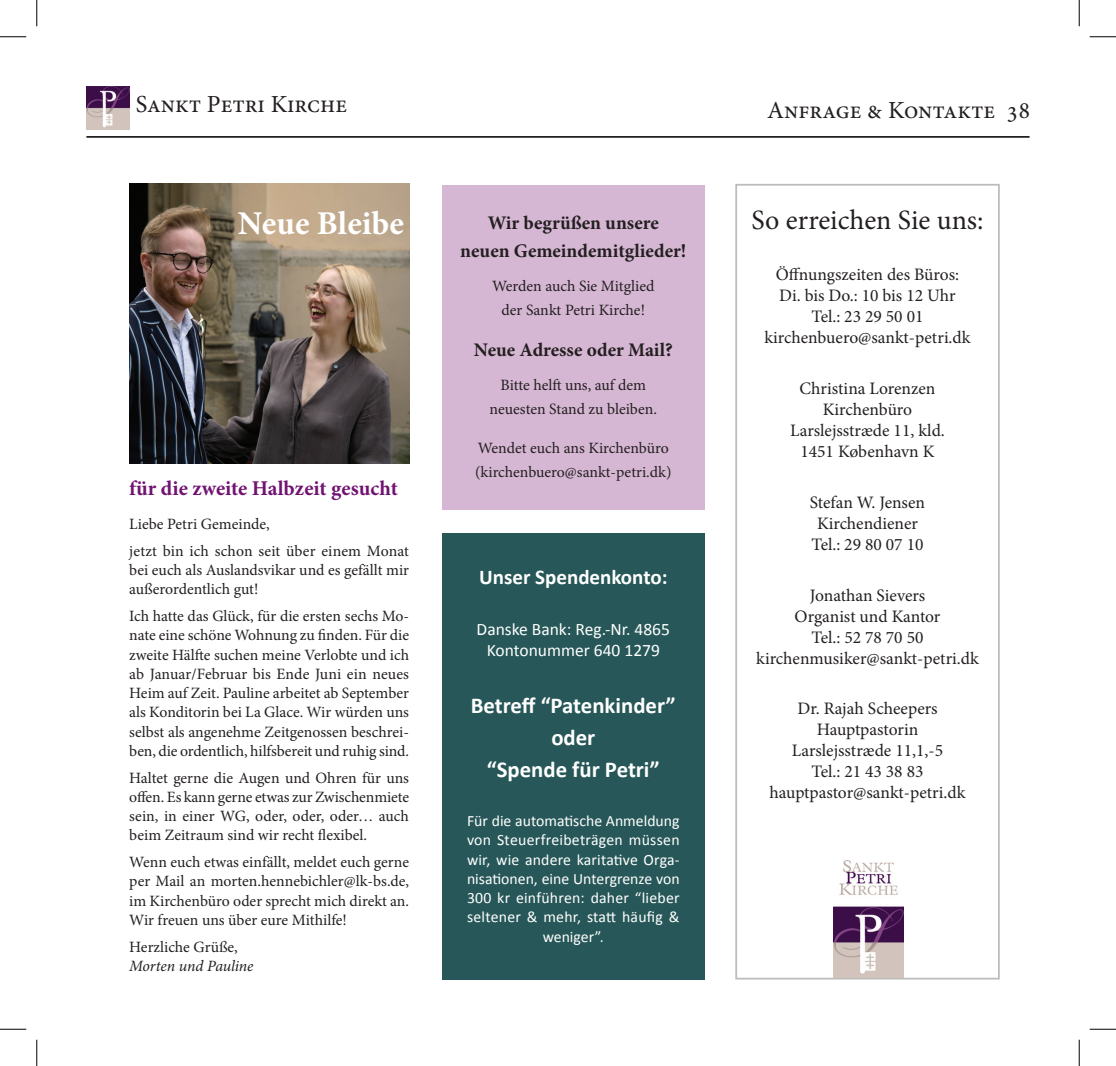
<style>
.page{position:relative;width:1116px;height:1066px;background:#fff}
.page>*{position:absolute;margin:0;border:0;box-sizing:border-box;transform-origin:0 0}
.t1{font:700 33.25px "Minion Pro";color:#fff}
.t2{font:28px "Minion Pro";color:#231f20}
.t3{font:24.5px "Minion Pro";color:#231f20}
.t4{font:700 22.75px/32.2px "Calibri";color:#fff;text-align:center}
.t5{font:700 21px "Minion Pro";color:#711271}
.t6{font:700 21px "Calibri";color:#fff}
.t7{font:700 19.25px/27.7px "Minion Pro";color:#231f20;text-align:center}
.t8{font:17.5px/21px "Minion Pro";color:#231f20;text-align:center}
.t9{font:17.5px/21px "Calibri";color:#fff;text-align:center}
.t10{font:15.75px/19.2px "Minion Pro";letter-spacing:-.005em;color:#231f20}
.t11{font:15.75px/19.2px "Calibri";letter-spacing:.01em;color:#fff;text-align:center}
.t12{font:italic 15.75px "Minion Pro";letter-spacing:-.01em;color:#231f20}
</style>
<div class="page">
<hr style="left:86px;top:136px;width:943px;height:2px;background:#231f20">
<div style="left:735px;top:184px;width:264px;height:795px;border:2px solid #bdbcbb"></div>
<img style="left:833px;top:861px;width:70px;height:116px">
<div style="left:442px;top:185px;width:262px;height:325px;background:#d5b6d3"></div>
<div style="left:442px;top:533px;width:262px;height:446px;background:#275758"></div>
<img style="left:129px;top:184px;width:280px;height:280px">
<img style="left:86px;top:86px;width:43px;height:43px">
<svg style="left:0;top:36px;width:26px;height:1px"></svg>
<svg style="left:1089px;top:36px;width:26px;height:1px"></svg>
<svg style="left:0;top:1029px;width:26px;height:1px"></svg>
<svg style="left:1089px;top:1029px;width:26px;height:1px"></svg>
<svg style="left:36px;top:0;width:1px;height:26px"></svg>
<svg style="left:36px;top:1039px;width:1px;height:27px"></svg>
<svg style="left:1078px;top:0;width:1px;height:26px"></svg>
<svg style="left:1078px;top:1039px;width:1px;height:27px"></svg>
<h3 class="t3" style="left:136px;top:88px;width:213px">Sankt Petri Kirche</h3>
<h1 class="t1" style="left:238px;top:200px;width:168px">Neue Bleibe</h1>
<h3 class="t5" style="left:129px;top:473px;width:270px">für die zweite Halbzeit gesucht</h3>
<p class="t10" style="left:129px;top:511px;width:281px;line-height:26.8px">Liebe Petri Gemeinde,<br>jetzt bin ich schon seit über einem Monat</p>
<p class="t10" style="left:129px;top:560px;width:281px">bei euch als Auslandsvikar und es gefällt mir außerordentlich gut!</p>
<p class="t10" style="left:129px;top:606px;width:281px;text-align:justify">Ich hatte das Glück, für die ersten sechs Mo&shy;nate eine schöne Wohnung zu finden. Für die zweite Hälfte suchen meine Verlobte und ich ab Januar/Februar bis Ende Juni ein neues Heim auf Zeit. Pauline arbeitet ab September als Konditorin bei La Glace. Wir würden uns selbst als angenehme Zeitgenossen beschrei&shy;ben, die ordentlich, hilfsbereit und ruhig sind.</p>
<p class="t10" style="left:129px;top:768px;width:281px;text-align:justify">Haltet gerne die Augen und Ohren für uns offen. Es kann gerne etwas zur Zwischenmiete sein, in einer WG, oder, oder, oder… auch beim Zeitraum sind wir recht flexibel.</p>
<p class="t10" style="left:129px;top:852px;width:281px;text-align:justify">Wenn euch etwas einfällt, meldet euch gerne per Mail an morten.hennebichler@lk-bs.de, im Kirchenbüro oder sprecht mich direkt an.<br>Wir freuen uns über eure Mithilfe!</p>
<p class="t10" style="left:129px;top:937px;width:110px">Herzliche Grüße,</p>
<p class="t12" style="left:129px;top:955px;width:126px">Morten und Pauline</p>
<p class="t7" style="left:460px;top:208px;width:228px">Wir begrüßen unsere<br>neuen Gemeindemitglieder!</p>
<p class="t10" style="left:492px;top:274px;width:164px;line-height:24.2px;text-align:center">Werden auch Sie Mitglied der Sankt Petri Kirche!</p>
<p class="t7" style="left:474px;top:335px;width:200px">Neue Adresse oder Mail?</p>
<p class="t10" style="left:489px;top:373px;width:169px;line-height:24.2px;text-align:center">Bitte helft uns, auf dem neuesten Stand zu bleiben.</p>
<p class="t10" style="left:475px;top:436px;width:198px;line-height:24.2px">Wendet euch ans Kirchenbüro (kirchenbuero@sankt-petri.dk)</p>
<h3 class="t6" style="left:479px;top:562px;width:190px">Unser Spendenkonto:</h3>
<p class="t9" style="left:476px;top:618px;width:195px">Danske Bank: Reg.-Nr. 4865<br>Kontonummer 640 1279</p>
<h3 class="t4" style="left:471px;top:688px;width:206px">Betreff “Patenkinder” oder<br>“Spende für Petri”</h3>
<p class="t11" style="left:467px;top:811px;width:214px">Für die automatische Anmeldung von Steuerfreibeträgen müssen wir, wie andere karitative Orga&shy;nisationen, eine Untergrenze von<br>300 kr einführen: daher “lieber seltener &amp; mehr, statt häufig &amp; weniger”.</p>
<h3 class="t3" style="left:767px;top:94px;width:264px">Anfrage &amp; Kontakte 38</h3>
<h2 class="t2" style="left:751px;top:202px;width:233px">So erreichen Sie uns:</h2>
<p class="t8" style="left:764px;top:264px;width:208px">Öffnungszeiten des Büros:<br>Di. bis Do.: 10 bis 12 Uhr<br>Tel.: 23 29 50 01 kirchenbuero@sankt-petri.dk</p>
<p class="t8" style="left:790px;top:378px;width:156px">Christina Lorenzen<br>Kirchenbüro<br>Larslejsstræde 11, kld.<br>1451 København K</p>
<p class="t8" style="left:809px;top:492px;width:117px">Stefan W. Jensen<br>Kirchendiener<br>Tel.: 29 80 07 10</p>
<p class="t8" style="left:756px;top:584px;width:224px">Jonathan Sievers<br>Organist und Kantor<br>Tel.: 52 78 70 50 kirchenmusiker@sankt-petri.dk</p>
<p class="t8" style="left:769px;top:698px;width:198px">Dr. Rajah Scheepers<br>Hauptpastorin<br>Larslejsstræde 11,1,-5<br>Tel.: 21 43 38 83 hauptpastor@sankt-petri.dk</p>
</div>
